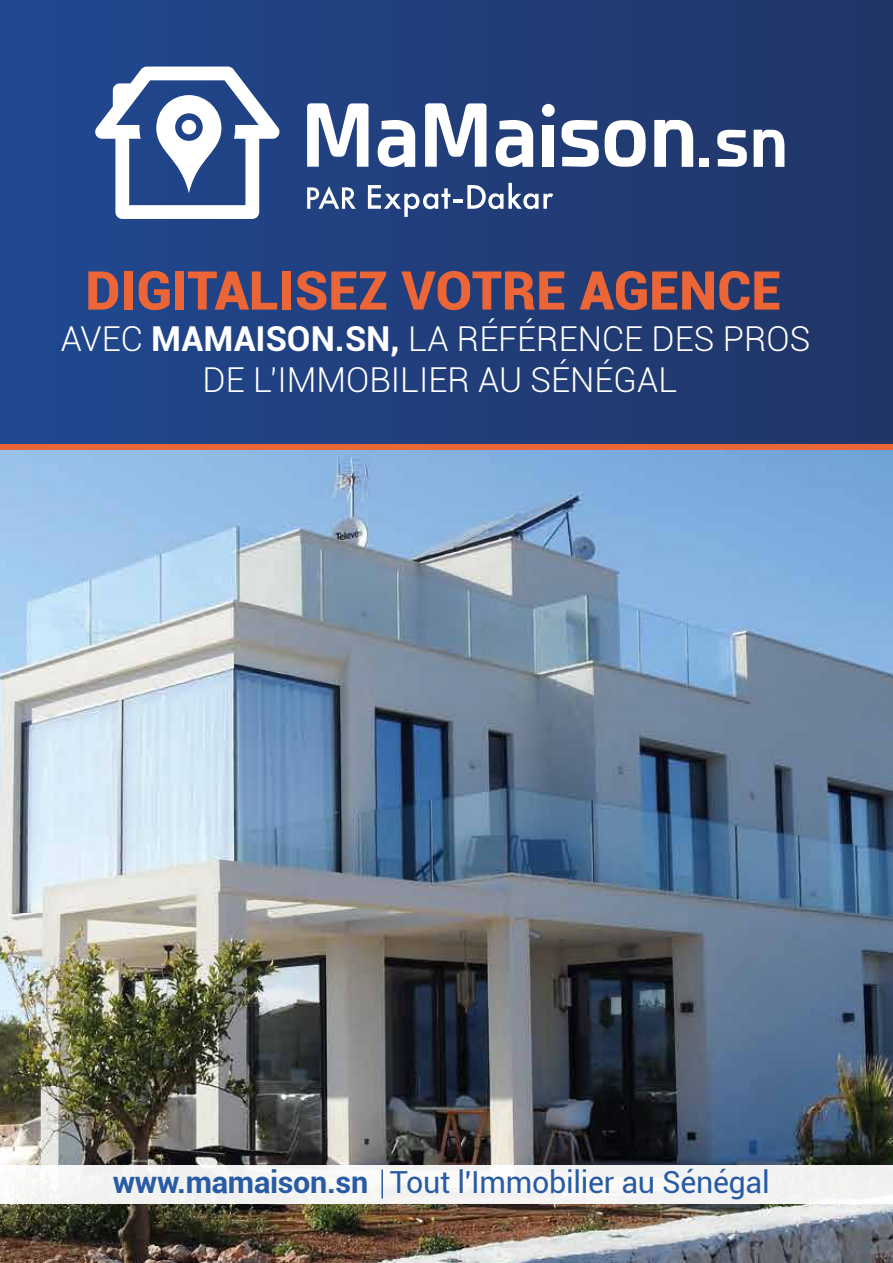
<style>
.page{position:relative;width:893px;height:1263px;background:#fff}
.page>*{position:absolute;margin:0;border:0;box-sizing:border-box;transform-origin:0 0}
.t1{font:900 53.55px "Roboto";color:#eb6537}
.t2{font:300 34.35px/41.2px "Roboto";color:#fff;text-align:center}
.t3{font:30.45px "Roboto";letter-spacing:-.01em;color:#285ba3}
.s1{font-weight:700}
</style>
<div class="page">
<div style="left:0;top:0;width:893px;height:448px;background:linear-gradient(to right,#204891,#223566)"></div>
<svg style="left:307px;top:103px;width:61px;height:64px"></svg>
<svg style="left:378px;top:120px;width:37px;height:47px"></svg>
<svg style="left:425px;top:103px;width:61px;height:64px"></svg>
<svg style="left:496px;top:120px;width:37px;height:47px"></svg>
<div style="left:542px;top:125px;width:12px;height:42px;background:#fff"></div>
<svg style="left:562px;top:120px;width:37px;height:47px"></svg>
<svg style="left:605px;top:120px;width:41px;height:47px"></svg>
<svg style="left:654px;top:120px;width:39px;height:47px"></svg>
<div style="left:700px;top:159px;width:9px;height:8px;background:#fff"></div>
<svg style="left:717px;top:130px;width:30px;height:37px"></svg>
<svg style="left:754px;top:130px;width:30px;height:37px"></svg>
<div style="left:542px;top:104px;width:13px;height:13px;background:#fff;border-radius:50%"></div>
<svg style="left:307px;top:186px;width:49px;height:23px"></svg>
<svg style="left:368px;top:183px;width:185px;height:34px"></svg>
<svg style="left:95px;top:67px;width:185px;height:152px"></svg>
<img style="left:0;top:450px;width:893px;height:813px">
<div style="left:0;top:1165px;width:893px;height:38px;background:#f4f4f3"></div>
<hr style="left:381px;top:1169px;width:2px;height:29px;background:#285ba3">
<div style="left:0;top:444px;width:893px;height:6px;background:#eb6537"></div>
<h1 class="t1" style="left:85px;top:253px;width:698px">DIGITALISEZ VOTRE AGENCE</h1>
<p class="t2" style="left:61px;top:317px;width:751px">AVEC <span class="s1">MAMAISON.SN,</span> LA RÉFÉRENCE DES PROS<br>DE L’IMMOBILIER AU SÉNÉGAL</p>
<p class="t3" style="left:113px;top:1161px;width:658px"><span class="s1">www.mamaison.sn</span> Tout l'Immobilier au Sénégal</p>
</div>
